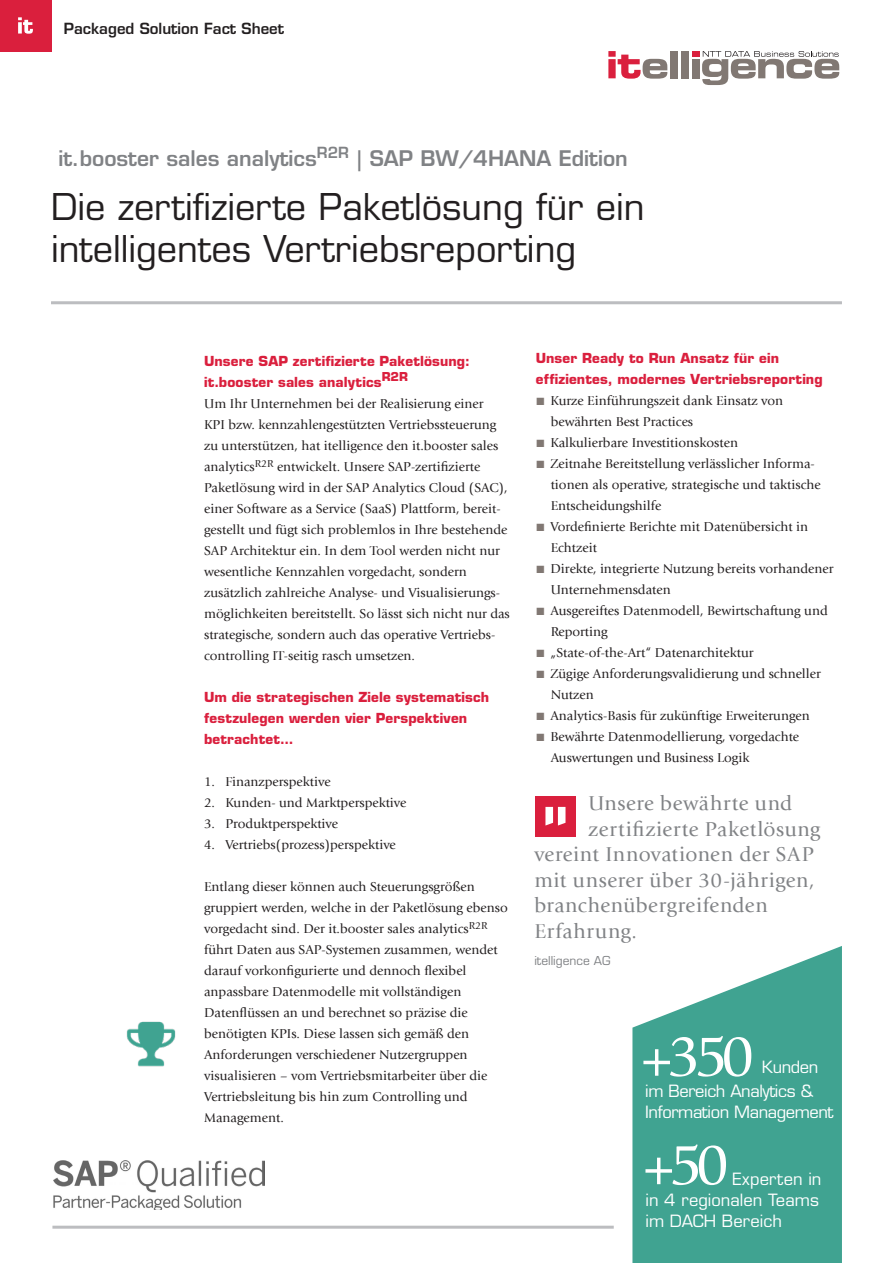
<style>
.page{position:relative;width:893px;height:1263px;background:#fff}
.page>*{position:absolute;margin:0;border:0;box-sizing:border-box;transform-origin:0 0}
.t1{font:60px "Giovanni LTCE";color:#fff}
.Eurostyle_Headline{font:500 36px/42px "Eurostile LTCE";color:#231f20}
.t2{font:21px "Giovanni LTCE";letter-spacing:.03em;color:#808285}
.t3{font:600 21px "Eurostile LTCE";color:#808285}
.Eurostyle_Copy_Heade{font:500 16.5px "Eurostile LTCE";letter-spacing:-.025em;color:#fff}
.Eurostyle_Copy_Heade-2{font:500 16.5px/21px "Eurostile LTCE";color:#fff}
.Eurostyle_Copy_Heade-3{font:500 16.5px "Eurostile LTCE";letter-spacing:.015em;color:#fff}
.t4{font:600 15px "Eurostile LTCE";color:#231f20}
.Eurostyle_Copy_Heade-4{font:13.5px/21px "Giovanni LTCE";color:#231f20}
.Body_Copy{font:13.5px/21px "Giovanni LTCE";color:#231f20}
.Eurostyle_Copy_Heade-5{font:700 13.5px/21px "Eurostile LTCE";letter-spacing:.01em;color:#da1f3d}
.t5{font:500 12px "Eurostile LTCE";color:#808285}
.s1{color:#817873}
</style>
<div class="page">
<div style="left:0;top:0;width:51px;height:51px;background:#da1f3d"></div>
<svg style="left:18px;top:17px;width:15px;height:17px"></svg>
<svg style="left:608px;top:51px;width:59px;height:28px"></svg>
<div style="left:670px;top:51px;width:7px;height:27px;background:#817873"></div>
<div style="left:681px;top:51px;width:7px;height:27px;background:#817873"></div>
<div style="left:692px;top:51px;width:7px;height:6px;background:#da1f3d"></div>
<div style="left:692px;top:59px;width:7px;height:19px;background:#817873"></div>
<svg style="left:702px;top:51px;width:137px;height:34px"></svg>
<svg style="left:632px;top:946px;width:210px;height:317px;background:#59af9f"></svg>
<hr style="left:51px;top:301px;width:791px;height:3px;background:#bcbdc0">
<hr style="left:52px;top:1226px;width:562px;height:3px;background:#bcbdc0">
<img style="left:53px;top:1161px;width:212px;height:48px">
<img style="left:126px;top:1021px;width:50px;height:46px">
<div style="left:535px;top:796px;width:41px;height:40px;background:#da1f3d"></div>
<svg style="left:545px;top:807px;width:20px;height:18px"></svg>
<p class="t4" style="left:64px;top:19px;width:222px">Packaged Solution Fact Sheet</p>
<p class="t3" style="left:58px;top:145px;width:571px">it.booster sales analytics<sup>R2R</sup> | SAP BW/4HANA Edition</p>
<p class="Eurostyle_Headline" style="left:51px;top:186px;width:595px">Die zertifizierte Paketlösung für ein intelligentes Vertriebsreporting</p>
<p class="Eurostyle_Copy_Heade-5" style="left:204px;top:351px;width:267px">Unsere SAP zertifizierte Paketlösung: it.booster sales analytics<sup>R2R</sup></p>
<p class="Body_Copy" style="left:204px;top:393px;width:305px">Um Ihr Unternehmen bei der Realisierung einer KPI bzw. kennzahlengestützten Vertriebssteuerung zu unterstützen, hat itelligence den it.booster sales analytics<sup>R2R</sup> entwickelt. Unsere SAP-zertifizierte Paketlösung wird in der SAP Analytics Cloud (SAC), einer Software as a Service (SaaS) Plattform, bereit-</p>
<p class="Body_Copy" style="left:204px;top:519px;width:307px">gestellt und fügt sich problemlos in Ihre bestehende SAP Architektur ein. In dem Tool werden nicht nur wesentliche Kennzahlen vorgedacht, sondern zusätzlich zahlreiche Analyse- und Visualisierungs&shy;möglichkeiten bereitstellt. So lässt sich nicht nur das strategische, sondern auch das operative Vertriebs&shy;controlling IT-seitig rasch umsetzen.</p>
<p class="Eurostyle_Copy_Heade-5" style="left:204px;top:687px;width:287px">Um die strategischen Ziele systematisch festzulegen werden vier Perspektiven betrachtet...</p>
<p class="Body_Copy" style="left:204px;top:771px;width:128px">1. Finanzperspektive</p>
<p class="Body_Copy" style="left:204px;top:792px;width:204px">2. Kunden- und Marktperspektive</p>
<p class="Body_Copy" style="left:204px;top:813px;width:136px">3. Produktperspektive</p>
<p class="Body_Copy" style="left:204px;top:834px;width:193px">4. Vertriebs(prozess)perspektive</p>
<p class="Eurostyle_Copy_Heade-4" style="left:204px;top:876px;width:305px">Entlang dieser können auch Steuerungsgrößen gruppiert werden, welche in der Paketlösung ebenso vorgedacht sind. Der it.booster sales analytics<sup>R2R </sup>führt Daten aus SAP-Systemen zusammen, wendet darauf vorkonfigurierte und dennoch flexibel anpassbare Datenmodelle mit vollständigen Datenflüssen an und berechnet so präzise die benötigten KPIs. Diese lassen sich gemäß den Anforderungen verschiedener Nutzergruppen visualisieren – vom Vertriebsmitarbeiter über die Vertriebsleitung bis hin zum Controlling und Management.</p>
<p class="Eurostyle_Copy_Heade-5" style="left:536px;top:347px;width:245px">Unser Ready to Run Ansatz für ein</p>
<p class="Eurostyle_Copy_Heade-5" style="left:536px;top:368px;width:288px">effizientes, modernes Vertriebsreporting</p>
<p class="Eurostyle_Copy_Heade-4" style="left:551px;top:390px;width:234px;text-indent:-14px"><span class="s1">■</span> Kurze Einführungszeit dank Einsatz von bewährten Best Practices</p>
<p class="Eurostyle_Copy_Heade-4" style="left:537px;top:432px;width:203px"><span class="s1">■</span> Kalkulierbare Investitionskosten</p>
<p class="Eurostyle_Copy_Heade-4" style="left:551px;top:453px;width:271px;text-indent:-14px"><span class="s1">■</span> Zeitnahe Bereitstellung verlässlicher Informa&shy;tionen als operative, strategische und taktische<br>Entscheidungshilfe</p>
<p class="Eurostyle_Copy_Heade-4" style="left:551px;top:516px;width:259px;text-indent:-14px"><span class="s1">■</span> Vordefinierte Berichte mit Datenübersicht in<br>Echtzeit</p>
<p class="Eurostyle_Copy_Heade-4" style="left:551px;top:558px;width:284px;text-indent:-14px"><span class="s1">■</span> Direkte, integrierte Nutzung bereits vorhandener<br>Unternehmensdaten</p>
<p class="Eurostyle_Copy_Heade-4" style="left:551px;top:600px;width:279px;text-indent:-14px"><span class="s1">■</span> Ausgereiftes Datenmodell, Bewirtschaftung und<br>Reporting</p>
<p class="Eurostyle_Copy_Heade-4" style="left:537px;top:642px;width:218px"><span class="s1">■</span> „State-of-the-Art“ Datenarchitektur</p>
<p class="Eurostyle_Copy_Heade-4" style="left:551px;top:663px;width:272px;text-indent:-14px"><span class="s1">■</span> Zügige Anforderungsvalidierung und schneller<br>Nutzen</p>
<p class="Eurostyle_Copy_Heade-4" style="left:537px;top:705px;width:275px"><span class="s1">■</span> Analytics-Basis für zukünftige Erweiterungen</p>
<p class="Eurostyle_Copy_Heade-4" style="left:551px;top:726px;width:250px;text-indent:-14px"><span class="s1">■</span> Bewährte Datenmodellierung, vorgedachte<br>Auswertungen und Business Logik</p>
<p class="t2" style="left:588px;top:791px;width:205px">Unsere bewährte und</p>
<p class="t2" style="left:588px;top:817px;width:233px">zertifizierte Paketlösung</p>
<p class="t2" style="left:534px;top:842px;width:281px">vereint Innovationen der SAP</p>
<p class="t2" style="left:534px;top:868px;width:282px">mit unserer über 30-jährigen,</p>
<p class="t2" style="left:534px;top:893px;width:235px">branchenübergreifenden</p>
<p class="t2" style="left:534px;top:919px;width:104px">Erfahrung.</p>
<p class="t5" style="left:534px;top:953px;width:78px">itelligence AG</p>
<p class="t1" style="left:640px;top:1021px;width:116px">+350</p>
<p class="Eurostyle_Copy_Heade" style="left:762px;top:1057px;width:58px">Kunden</p>
<p class="Eurostyle_Copy_Heade" style="left:645px;top:1081px;width:170px">im Bereich Analytics &amp;</p>
<p class="Eurostyle_Copy_Heade" style="left:645px;top:1102px;width:190px">Information Management</p>
<p class="t1" style="left:642px;top:1129px;width:88px">+50</p>
<p class="Eurostyle_Copy_Heade-2" style="left:645px;top:1190px;width:175px">in 4 regionalen Teams im DACH Bereich</p>
<p class="Eurostyle_Copy_Heade-3" style="left:732px;top:1169px;width:90px">Experten in</p>
</div>
